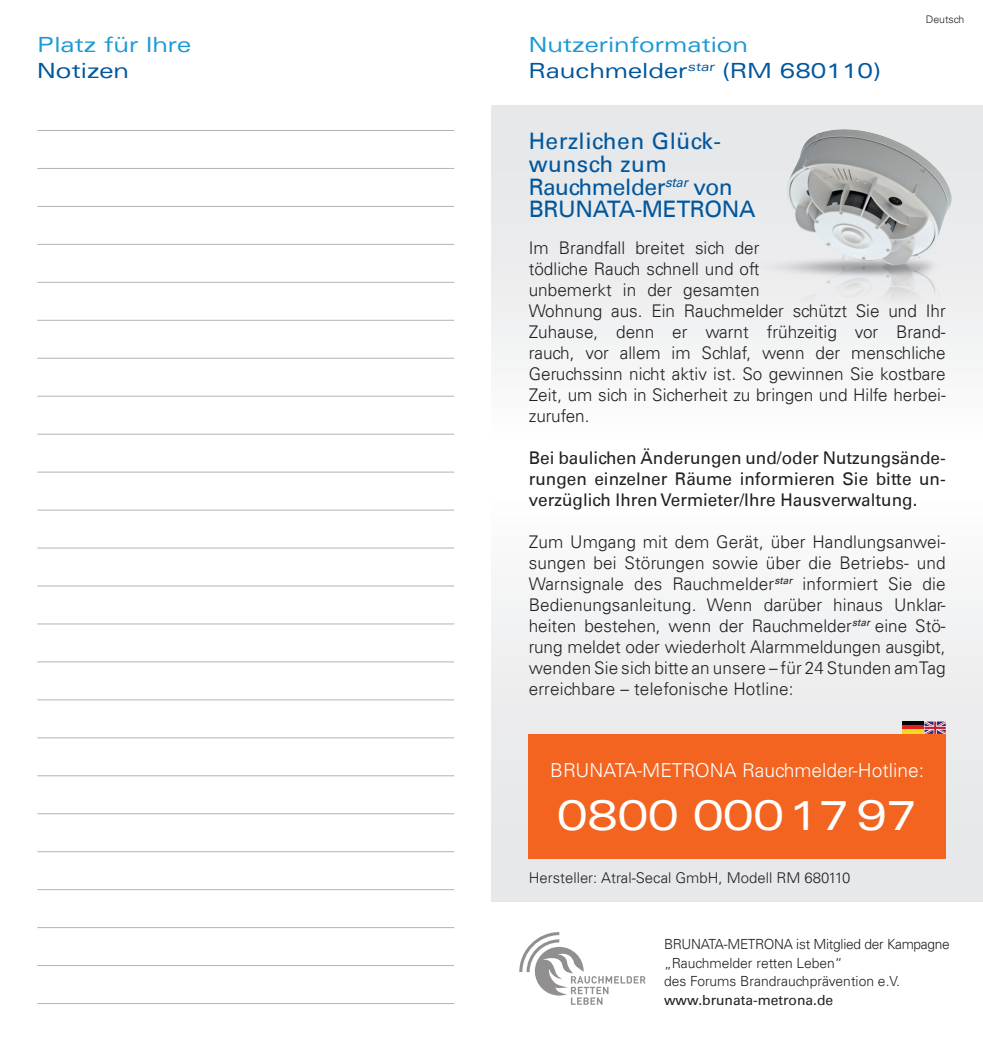
<style>
.page{position:relative;width:983px;height:1042px;background:#fff}
.page>*{position:absolute;margin:0;border:0;box-sizing:border-box;transform-origin:0 0}
.t1{font:expanded 42px "Univers LT";letter-spacing:-.02em;color:#fff}
.t2{font:22.75px/22.8px "Univers LT";letter-spacing:-.02em;color:#01579d}
.t3{font:expanded 21px/25.2px "Univers LT";color:#01579d}
.t4{font:expanded 21px "Univers LT";color:#1d99d6}
.t5{font:300 19.25px "Univers LT";color:#fff}
.t6{font:300 17.5px/21px "Univers LT";color:#231f20}
.t7{font:17.5px/21px "Univers LT";color:#231f20;text-align:justify}
.t8{font:300 14.88px "Univers LT";color:#231f20}
.t9{font:300 14px/18.6px "Univers LT";letter-spacing:-.01em;color:#231f20}
.t10{font:14px "Univers LT";color:#231f20}
.t11{font:300 10.5px "Univers LT";color:#231f20}
.s1{color:#1d99d6}
</style>
<div class="page">
<hr style="left:37px;top:130px;width:417px;height:1px;background:#b2b3b7">
<hr style="left:37px;top:168px;width:417px;height:1px;background:#b2b3b7">
<hr style="left:37px;top:206px;width:417px;height:1px;background:#b2b3b7">
<hr style="left:37px;top:244px;width:417px;height:1px;background:#b2b3b7">
<hr style="left:37px;top:282px;width:417px;height:1px;background:#b2b3b7">
<hr style="left:37px;top:320px;width:417px;height:1px;background:#b2b3b7">
<hr style="left:37px;top:358px;width:417px;height:1px;background:#b2b3b7">
<hr style="left:37px;top:396px;width:417px;height:1px;background:#b2b3b7">
<hr style="left:37px;top:434px;width:417px;height:1px;background:#b2b3b7">
<hr style="left:37px;top:472px;width:417px;height:1px;background:#b2b3b7">
<hr style="left:37px;top:510px;width:417px;height:1px;background:#b2b3b7">
<hr style="left:37px;top:547px;width:417px;height:1px;background:#b2b3b7">
<hr style="left:37px;top:585px;width:417px;height:1px;background:#b2b3b7">
<hr style="left:37px;top:623px;width:417px;height:1px;background:#b2b3b7">
<hr style="left:37px;top:661px;width:417px;height:1px;background:#b2b3b7">
<hr style="left:37px;top:699px;width:417px;height:1px;background:#b2b3b7">
<hr style="left:37px;top:737px;width:417px;height:1px;background:#b2b3b7">
<hr style="left:37px;top:775px;width:417px;height:1px;background:#b2b3b7">
<hr style="left:37px;top:813px;width:417px;height:1px;background:#b2b3b7">
<hr style="left:37px;top:851px;width:417px;height:1px;background:#b2b3b7">
<hr style="left:37px;top:889px;width:417px;height:1px;background:#b2b3b7">
<hr style="left:37px;top:927px;width:417px;height:1px;background:#b2b3b7">
<hr style="left:37px;top:965px;width:417px;height:1px;background:#b2b3b7">
<hr style="left:37px;top:1003px;width:417px;height:1px;background:#b2b3b7">
<div style="left:491px;top:465px;width:491px;height:436px;background:linear-gradient(to right,#f2f3f4,#f2f2f2)"></div>
<div style="left:491px;top:105px;width:491px;height:359px;background:linear-gradient(to bottom,#e2e3e5,#fdfdfd)"></div>
<div style="left:528px;top:734px;width:417px;height:124px;background:#f36421"></div>
<img style="left:759px;top:105px;width:223px;height:199px">
<hr style="left:902px;top:721px;width:21px;height:4px;background:#040503">
<div style="left:902px;top:725px;width:21px;height:5px;background:#e21e25"></div>
<hr style="left:902px;top:730px;width:21px;height:4px;background:#f4d920">
<svg style="left:924px;top:721px;width:21px;height:13px"></svg>
<svg style="left:519px;top:932px;width:126px;height:73px"></svg>
<p class="t4" style="left:37px;top:33px;width:155px">Platz für Ihre</p>
<p class="t3" style="left:37px;top:57px;width:93px">Notizen</p>
<p class="t3" style="left:528px;top:32px;width:353px"><span class="s1">Nutzerinformation<br></span>Rauchmelder<sup>star</sup> (RM 680110)</p>
<p class="t11" style="left:925px;top:13px;width:40px">Deutsch</p>
<h2 class="t2" style="left:528px;top:130px;width:228px">Herzlichen Glück&shy;wunsch zum<br>Rauchmelder<sup>star</sup> von<br>BRUNATA-METRONA</h2>
<p class="t6" style="left:528px;top:237px;width:418px">Im Brandfall breitet sich der<br>tödliche Rauch schnell und oft<br>unbemerkt in der gesamten<br>Wohnung aus. Ein Rauchmelder schützt Sie und Ihr Zuhause, denn er warnt frühzeitig vor Brand&shy;rauch, vor allem im Schlaf, wenn der menschliche Geruchssinn nicht aktiv ist. So gewinnen Sie kostbare Zeit, um sich in Sicherheit zu bringen und Hilfe herbei&shy;zurufen.</p>
<p class="t7" style="left:528px;top:448px;width:418px">Bei baulichen Änderungen und/oder Nutzungsände&shy;rungen einzelner Räume informieren Sie bitte un&shy;verzüglich Ihren Vermieter/Ihre Hausverwaltung.</p>
<p class="t6" style="left:528px;top:531px;width:418px;text-align:justify">Zum Umgang mit dem Gerät, über Handlungsanwei&shy;sungen bei Störungen sowie über die Betriebs- und Warnsignale des Rauchmelder<sup>star</sup> informiert Sie die Bedienungsanleitung. Wenn darüber hinaus Unklar&shy;heiten bestehen, wenn der Rauchmelder<sup>star</sup> eine Stö&shy;rung meldet oder wiederholt Alarmmeldungen ausgibt, wenden Sie sich bitte an unsere – für 24 Stunden am Tag erreichbare – telefonische Hotline:</p>
<p class="t5" style="left:550px;top:759px;width:375px">BRUNATA-METRONA Rauchmelder-Hotline:</p>
<h1 class="t1" style="left:556px;top:790px;width:362px">0800 00017 97</h1>
<p class="t8" style="left:528px;top:869px;width:323px">Hersteller: Atral-Secal GmbH, Modell RM 680110</p>
<p class="t9" style="left:663px;top:935px;width:287px">BRUNATA-METRONA ist Mitglied der Kampagne „Rauchmelder retten Leben“<br>des Forums Brandrauchprävention e.V.</p>
<p class="t10" style="left:663px;top:991px;width:171px">www.brunata-metrona.de</p>
</div>
